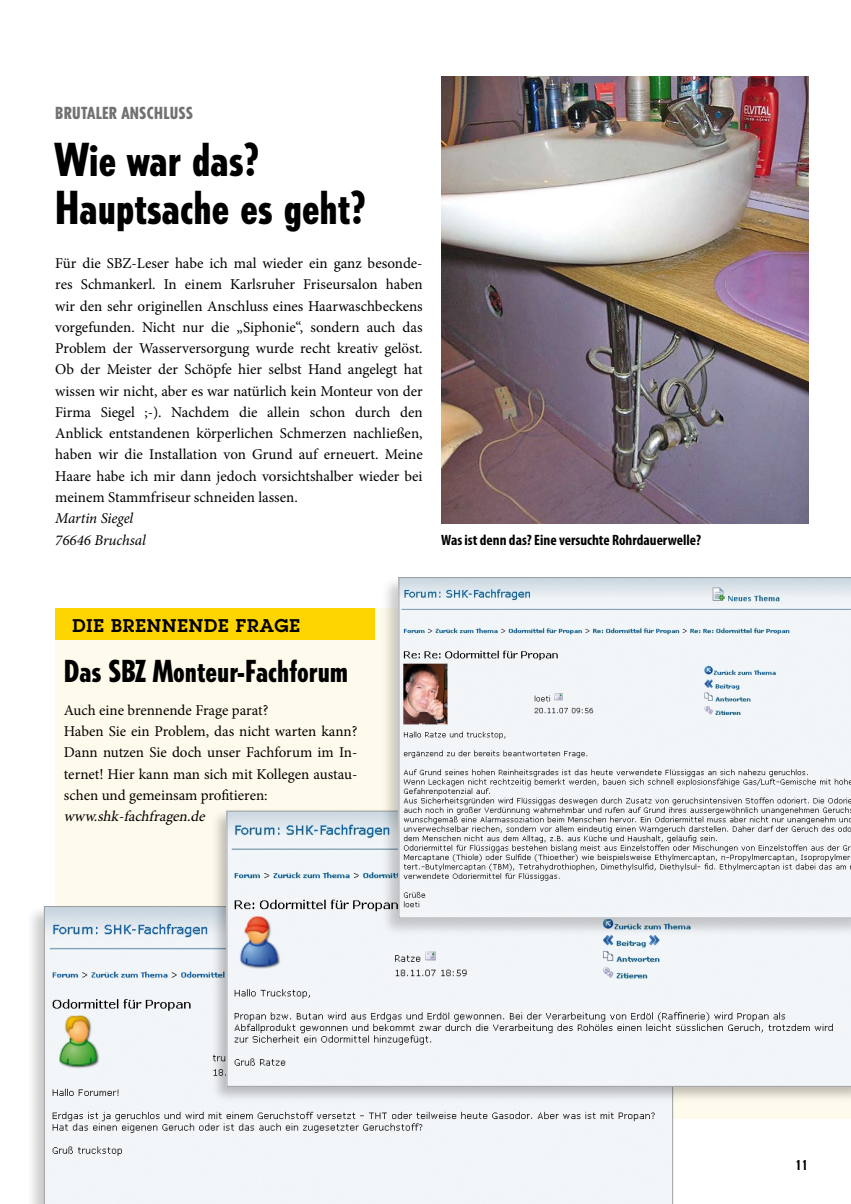
<style>
.page{position:relative;width:851px;height:1204px;background:#fff}
.page>*{position:absolute;margin:0;border:0;box-sizing:border-box;transform-origin:0 0}
.t1{font:800 condensed 45px/48px "Tempo Std";color:#000}
.t2{font:800 condensed 30px "Tempo Std";color:#000}
.t3{font:600 18px "Lubalin Graph Std";letter-spacing:.05em;color:#000}
.t4{font:800 condensed 16.5px "Tempo Std";letter-spacing:.03em;color:#707173}
.t5{font:15px/21.3px "Minion Pro";color:#000;text-align:justify}
.t6{font:700 condensed 15px "Myriad Pro";color:#000}
.t7{font:italic 15px/21.3px "Minion Pro";letter-spacing:-.005em;color:#000}
.t8{font:italic 15px "Minion Pro";color:#000}
.t9{font:800 condensed 13.5px "Tempo Std";color:#000}
</style>
<div class="page">
<div style="left:55px;top:608px;width:795px;height:510px;background:#fffbec"></div>
<img style="left:441px;top:76px;width:367px;height:447px">
<div style="left:55px;top:608px;width:319px;height:32px;background:#ffd500"></div>
<div style="left:25px;top:904px;width:651px;height:299px;background:#000;opacity:.2"></div>
<svg style="left:44px;top:906px;width:629px;height:297px"></svg>
<div style="left:210px;top:807px;width:640px;height:296px;background:#000;opacity:.25"></div>
<svg style="left:226px;top:810px;width:624px;height:276px"></svg>
<div style="left:380px;top:575px;width:470px;height:361px;background:#000;opacity:.2"></div>
<svg style="left:398px;top:577px;width:452px;height:341px"></svg>
<p class="t4" style="left:55px;top:103px;width:139px">Brutaler Anschluss</p>
<h1 class="t1" style="left:55px;top:135px;width:311px">Wie war das?<br>Hauptsache es geht?</h1>
<p class="t5" style="left:55px;top:253px;width:369px">Für die SBZ-Leser habe ich mal wieder ein ganz besonde&shy;res Schmankerl. In einem Karlsruher Friseursalon haben wir den sehr originellen Anschluss eines Haarwaschbeckens vorgefunden. Nicht nur die „Siphonie“, sondern auch das Problem der Wasserversorgung wurde recht kreativ gelöst.<br>Ob der Meister der Schöpfe hier selbst Hand angelegt hat wissen wir nicht, aber es war natürlich kein Monteur von der Firma Siegel ;-). Nachdem die allein schon durch den Anblick entstandenen körperlichen Schmerzen nachließen, haben wir die Installation von Grund auf erneuert. Meine Haare habe ich mir dann jedoch vorsichtshalber wieder bei meinem Stammfriseur schneiden lassen.</p>
<p class="t7" style="left:55px;top:508px;width:92px">Martin Siegel<br>76646 Bruchsal</p>
<p class="t6" style="left:441px;top:530px;width:261px">Was ist denn das? Eine versuchte Rohrdauerwelle?</p>
<p class="t3" style="left:72px;top:613px;width:229px">DIE BRENNENDE FRAGE</p>
<h2 class="t2" style="left:64px;top:652px;width:286px">Das SBZ Monteur-Fachforum</h2>
<p class="t5" style="left:64px;top:699px;width:295px;text-align:left">Auch eine brennende Frage parat?<br>Haben Sie ein Problem, das nicht warten kann?<br>Dann nutzen Sie doch unser Fachforum im In&shy;ternet! Hier kann man sich mit Kollegen austau&shy;schen und gemeinsam profitieren:</p>
<p class="t8" style="left:64px;top:806px;width:146px">www.shk-fachfragen.de</p>
<p class="t9" style="left:795px;top:1156px;width:14px">11</p>
</div>
